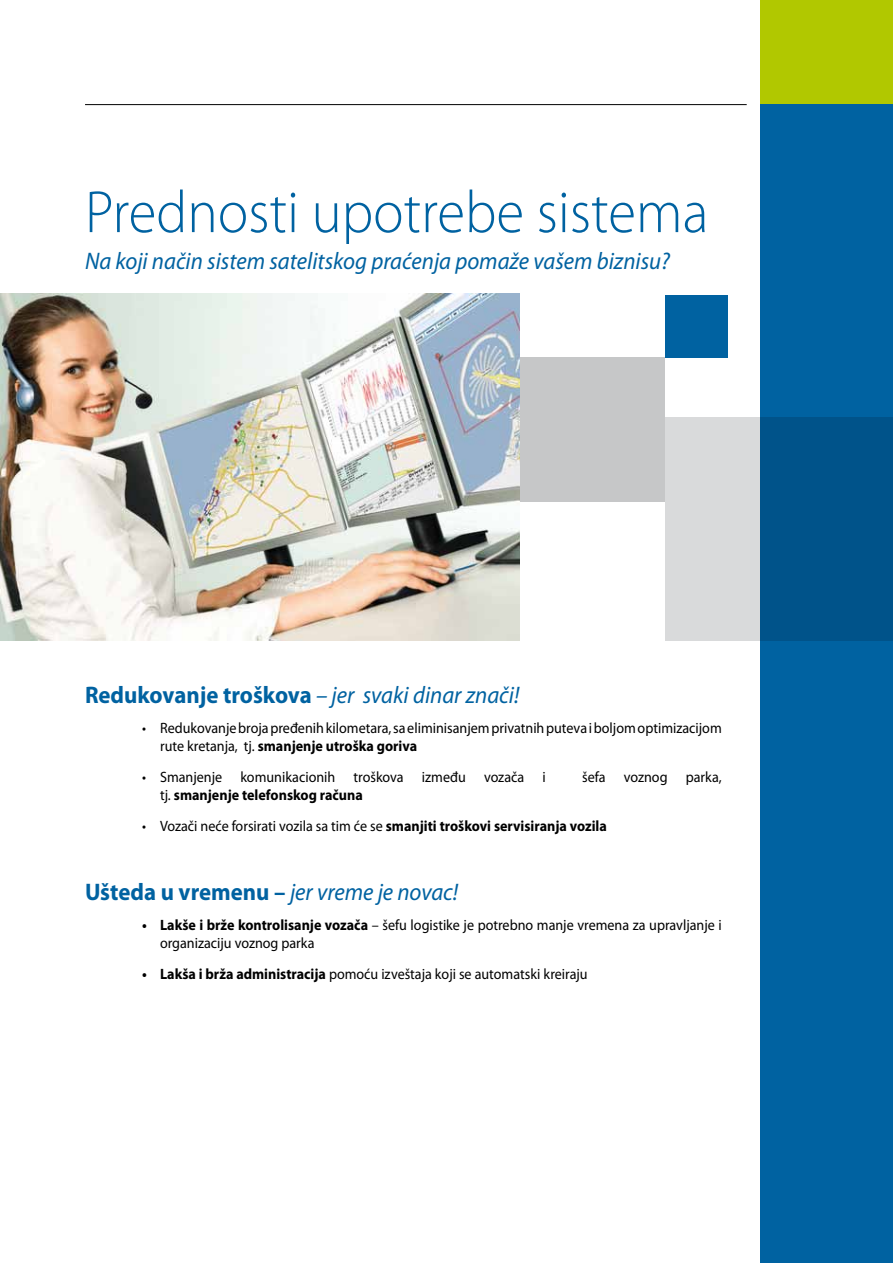
<style>
.page{position:relative;width:893px;height:1263px;background:#fff}
.page>*{position:absolute;margin:0;border:0;box-sizing:border-box;transform-origin:0 0}
.t1{font:300 60px "Myriad Pro";color:#0062a1;scale:.95 1}
.t2{font:italic 24px "Myriad Pro";color:#0062a1;scale:.95 1}
.t3{font:15px/18px "Myriad Pro";color:#000;scale:.94 1}
.t4{font:700 15px "Myriad Pro";color:#000;scale:.94 1}
.s1{font-weight:700;font-style:normal}
.s2{font-weight:700}
.s3{font-weight:400}
</style>
<div class="page">
<div style="left:760px;top:0;width:133px;height:1263px;background:#0062a1"></div>
<div style="left:760px;top:0;width:133px;height:103px;background:#b1c800"></div>
<hr style="left:85px;top:104px;width:662px;height:1px;background:#000">
<img style="left:0;top:293px;width:519px;height:347px">
<div style="left:520px;top:357px;width:145px;height:145px;background:#c6c7c8"></div>
<svg style="left:665px;top:417px;width:228px;height:224px;background:#5b8bac"></svg>
<div style="left:665px;top:295px;width:62px;height:62px;background:#0062a1"></div>
<h1 class="t1" style="left:85px;top:176px;width:658px">Prednosti upotrebe sistema</h1>
<h2 class="t2" style="left:85px;top:246px;width:617px">Na koji način sistem satelitskog praćenja pomaže vašem biznisu?</h2>
<h2 class="t2" style="left:85px;top:680px;width:459px"><span class="s1">Redukovanje troškova</span> – jer svaki dinar znači!</h2>
<p class="t3" style="left:160px;top:719px;width:599px;text-indent:-18px">• Redukovanje broja pređenih kilometara, sa eliminisanjem privatnih puteva i boljom optimizacijom rute kretanja, tj. <span class="s2">smanjenje utroška goriva</span></p>
<p class="t3" style="left:142px;top:768px;width:431px">• Smanjenje komunikacionih troškova između vozača i</p>
<p class="t3" style="left:582px;top:768px;width:150px">šefa voznog parka,</p>
<p class="t4" style="left:160px;top:785px;width:217px"><span class="s3">tj.</span> smanjenje telefonskog računa</p>
<p class="t3" style="left:142px;top:817px;width:496px">• Vozači neće forsirati vozila sa tim će se <span class="s2">smanjiti troškovi servisiranja vozila</span></p>
<h2 class="t2" style="left:85px;top:877px;width:394px"><span class="s1">Ušteda u vremenu –</span> jer vreme je novac!</h2>
<p class="t3" style="left:160px;top:916px;width:599px;text-indent:-18px"><span class="s2">• Lakše i brže kontrolisanje vozača</span> – šefu logistike je potrebno manje vremena za upravljanje i organizaciju voznog parka</p>
<p class="t3" style="left:142px;top:965px;width:476px"><span class="s2">• Lakša i brža administracija</span> pomoću izveštaja koji se automatski kreiraju</p>
</div>
